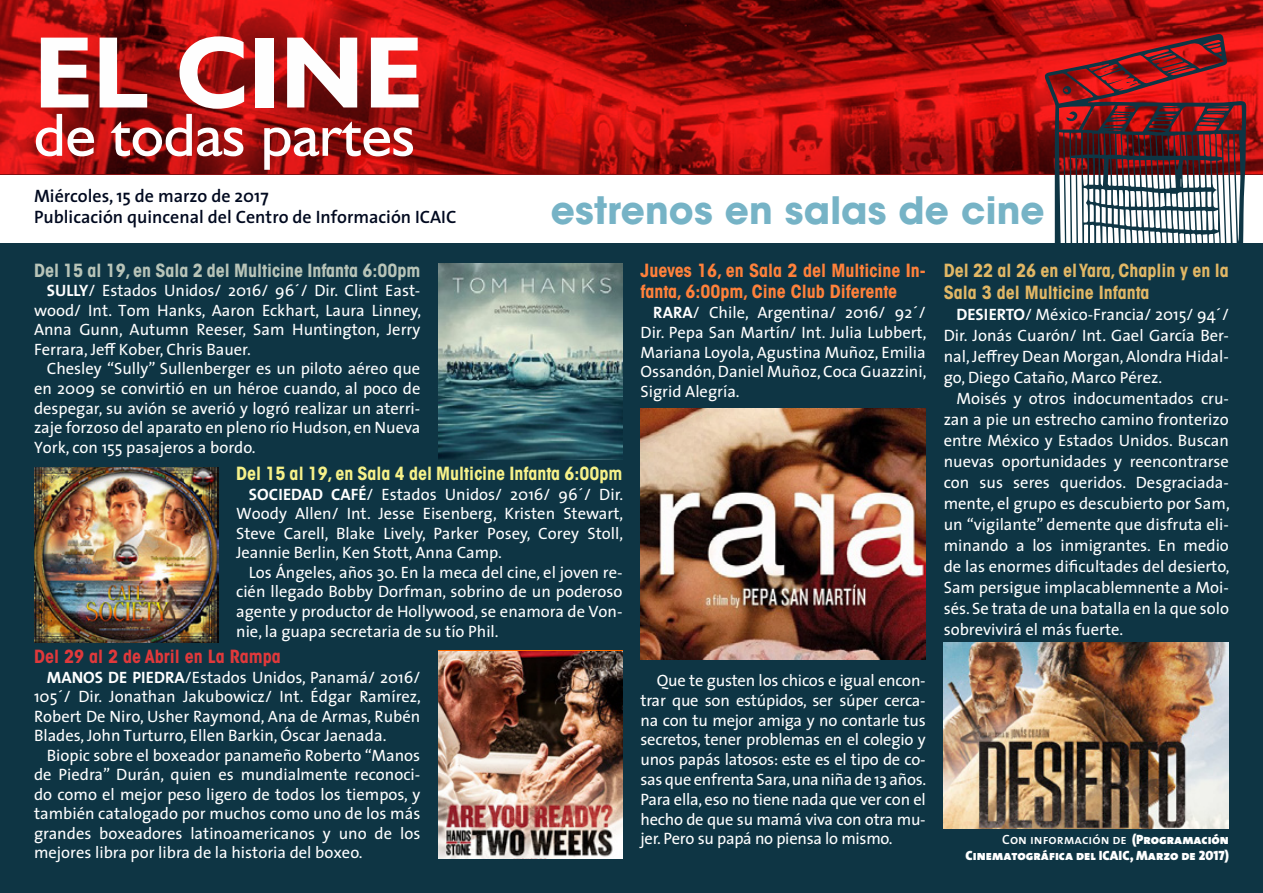
<style>
.page{position:relative;width:1263px;height:893px;background:#fff}
.page>*{position:absolute;margin:0;border:0;box-sizing:border-box;transform-origin:0 0}
.t1{font:700 102.3px "Humanist 521 BT";color:#fefefe}
.t2{font:61.35px "Humanist 521 BT";color:#fefefe}
.t3{font:700 37.5px "ITC Avant Garde Std";letter-spacing:.005em;color:#76b3c6}
.t4{font:600 18px/21.6px "The Sans";color:#00091f}
.t5{font:700 condensed 18px/21.6px "ITC Avant Garde Std";color:#ff813b}
.t6{font:700 condensed 18px/21.6px "ITC Avant Garde Std";color:#e1b765}
.t7{font:700 condensed 18px "ITC Avant Garde Std";color:#b8c4b8}
.t8{font:700 condensed 18px "ITC Avant Garde Std";color:#f6f189}
.t9{font:700 condensed 18px "ITC Avant Garde Std";color:#e0393b}
.t10{font:16.5px/19.5px "The Sans";color:#fff;text-align:justify}
.t11{font:13.5px "The Sans Black Caps";color:#fff}
.t12{font:13.5px "The Sans Semi Bold Caps";color:#fff}
.s1{font-weight:700}
.s2{font-family:"The Sans Black Caps"}
</style>
<div class="page">
<div style="left:0;top:244px;width:1263px;height:649px;background:#0e3544"></div>
<img style="left:1px;top:1px;width:1261px;height:173px">
<svg style="left:1044px;top:34px;width:202px;height:210px"></svg>
<svg style="left:1063px;top:86px;width:8px;height:8px"></svg>
<svg style="left:1066px;top:111px;width:12px;height:10px"></svg>
<svg style="left:1126px;top:82px;width:12px;height:5px"></svg>
<img style="left:438px;top:263px;width:184px;height:196px">
<img style="left:438px;top:652px;width:184px;height:207px">
<img style="left:944px;top:642px;width:285px;height:186px">
<img style="left:34px;top:467px;width:184px;height:175px">
<img style="left:640px;top:408px;width:286px;height:251px">
<h1 class="t1" style="left:34px;top:9px;width:390px">EL CINE</h1>
<h2 class="t2" style="left:34px;top:97px;width:382px">de todas partes</h2>
<p class="t4" style="left:34px;top:184px;width:424px">Miércoles, 15 de marzo de 2017<br>Publicación quincenal del Centro de Información ICAIC</p>
<p class="t7" style="left:34px;top:259px;width:388px">Del 15 al 19, en Sala 2 del Multicine Infanta 6:00pm</p>
<p class="t10" style="left:34px;top:281px;width:389px;text-indent:13px"><span class="s1">SULLY</span>/ Estados Unidos/ 2016/ 96´/ Dir. Clint East&shy;wood/ Int. Tom Hanks, Aaron Eckhart, Laura Linney, Anna Gunn, Autumn Reeser, Sam Huntington, Jerry Ferrara, Jeff Kober, Chris Bauer.</p>
<p class="t10" style="left:34px;top:359px;width:388px;text-indent:13px">Chesley “Sully” Sullenberger es un piloto aéreo que en 2009 se convirtió en un héroe cuando, al poco de despegar, su avión se averió y logró realizar un aterri&shy;zaje forzoso del aparato en pleno río Hudson, en Nueva York, con 155 pasajeros a bordo.</p>
<p class="t8" style="left:236px;top:462px;width:388px">Del 15 al 19, en Sala 4 del Multicine Infanta 6:00pm</p>
<p class="t10" style="left:236px;top:484px;width:389px;text-indent:13px"><span class="s1">SOCIEDAD CAFÉ</span>/ Estados Unidos/ 2016/ 96´/ Dir.<br>Woody Allen/ Int. Jesse Eisenberg, Kristen Stewart, Steve Carell, Blake Lively, Parker Posey, Corey Stoll, Jeannie Berlin, Ken Stott, Anna Camp.</p>
<p class="t10" style="left:236px;top:562px;width:388px;text-indent:13px">Los Ángeles, años 30. En la meca del cine, el joven re&shy;cién llegado Bobby Dorfman, sobrino de un poderoso agente y productor de Hollywood, se enamora de Von&shy;nie, la guapa secretaria de su tío Phil.</p>
<h3 class="t3" style="left:551px;top:186px;width:495px">estrenos en salas de cine</h3>
<p class="t5" style="left:640px;top:259px;width:287px">Jueves 16, en Sala 2 del Multicine In&shy;fanta, 6:00pm, Cine Club Diferente</p>
<p class="t10" style="left:640px;top:302px;width:287px;text-indent:13px"><span class="s1">RARA</span>/ Chile, Argentina/ 2016/ 92´/ Dir. Pepa San Martín/ Int. Julia Lubbert, Mariana Loyola, Agustina Muñoz, Emilia Ossandón, Daniel Muñoz, Coca Guazzini, Sigrid Alegría.</p>
<p class="t6" style="left:944px;top:259px;width:287px">Del 22 al 26 en elYara,Chaplin y en la<br>Sala 3 del Multicine Infanta</p>
<p class="t10" style="left:944px;top:303px;width:287px;line-height:21px;text-indent:13px"><span class="s1">DESIERTO</span>/ México-Francia/ 2015/ 94´/ Dir. Jonás Cuarón/ Int. Gael García Ber&shy;nal, Jeffrey Dean Morgan, Alondra Hidal&shy;go, Diego Cataño, Marco Pérez.</p>
<p class="t10" style="left:944px;top:387px;width:288px;line-height:21px;text-indent:13px">Moisés y otros indocumentados cru&shy;zan a pie un estrecho camino fronterizo entre México y Estados Unidos. Buscan nuevas oportunidades y reencontrarse con sus seres queridos. Desgraciada&shy;mente, el grupo es descubierto por Sam, un “vigilante” demente que disfruta eli&shy;minando a los inmigrantes. En medio de las enormes dificultades del desierto, Sam persigue implacablemnente a Moi&shy;sés. Se trata de una batalla en la que solo sobrevivirá el más fuerte.</p>
<p class="t9" style="left:34px;top:645px;width:248px">Del 29 al 2 de Abril en La Rampa</p>
<p class="t10" style="left:34px;top:667px;width:389px;text-indent:13px"><span class="s1">MANOS DE PIEDRA</span>/Estados Unidos, Panamá/ 2016/ 105´/ Dir. Jonathan Jakubowicz/ Int. Édgar Ramírez, Robert De Niro, Usher Raymond, Ana de Armas, Rubén Blades, John Turturro, Ellen Barkin, Óscar Jaenada.</p>
<p class="t10" style="left:34px;top:745px;width:388px;text-indent:13px">Biopic sobre el boxeador panameño Roberto “Manos de Piedra” Durán, quien es mundialmente reconoci&shy;do como el mejor peso ligero de todos los tiempos, y también catalogado por muchos como uno de los más grandes boxeadores latinoamericanos y uno de los mejores libra por libra de la historia del boxeo.</p>
<p class="t10" style="left:640px;top:670px;width:287px;text-indent:16px">Que te gusten los chicos e igual encon&shy;trar que son estúpidos, ser súper cerca&shy;na con tu mejor amiga y no contarle tus secretos, tener problemas en el colegio y unos papás latosos: este es el tipo de co&shy;sas que enfrenta Sara, una niña de 13 años.<br>Para ella, eso no tiene nada que ver con el hecho de que su mamá viva con otra mu&shy;jer. Pero su papá no piensa lo mismo.</p>
<p class="t12" style="left:1002px;top:828px;width:228px">Con información de <span class="s2">(Programación</span></p>
<p class="t11" style="left:965px;top:844px;width:265px">Cinematográfica del ICAIC, Marzo de 2017)</p>
</div>
